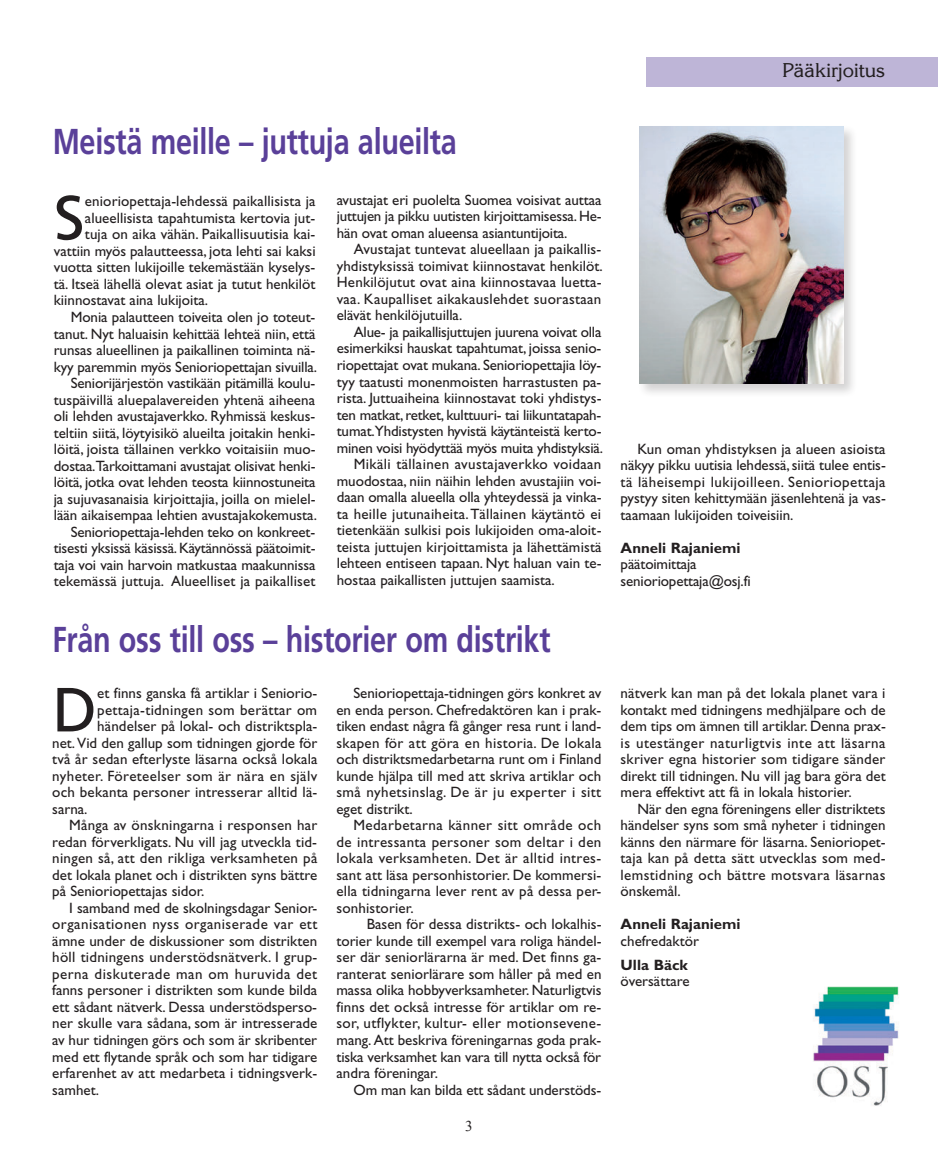
<style>
.page{position:relative;width:938px;height:1172px;background:#fff}
.page>*{position:absolute;margin:0;border:0;box-sizing:border-box;transform-origin:0 0}
.t1{font:62.25px "Frutiger LT Std";color:#231f20}
.t2{font:700 36px "Frutiger LT Std";letter-spacing:-.01em;color:#5a4099;scale:.8 1}
.t3{font:19.5px "Korinna Std";letter-spacing:-.01em;color:#231f20}
.t4{font:15px/16.5px "Gill Sans Std";color:#231f20;text-align:justify}
.t5{font:15px "Gill Sans Std";letter-spacing:.02em;color:#231f20}
.t6{font:15px "Gill Sans Std";letter-spacing:.025em;color:#231f20}
.t7{font:15px "Gill Sans Std";letter-spacing:.03em;color:#231f20}
.t8{font:700 15px "Gill Sans Std";color:#231f20}
.t9{font:15px "Times New Roman";color:#231f20}
</style>
<div class="page">
<img style="left:813px;top:986px;width:86px;height:120px">
<div style="left:646px;top:57px;width:292px;height:30px;background:#beb5d7"></div>
<div style="left:637px;top:124px;width:220px;height:274px;background:#231f20;opacity:.2"></div>
<img style="left:639px;top:126px;width:204px;height:258px">
<h2 class="t2" style="left:53px;top:120px;width:507px">Meistä meille – juttuja alueilta</h2>
<h1 class="t1" style="left:54px;top:181px;width:33px">S</h1>
<p class="t4" style="left:85px;top:193px;width:232px">enioriopettaja-lehdessä paikallisista ja</p>
<p class="t4" style="left:85px;top:210px;width:232px">alueellisista tapahtumista kertovia jut-</p>
<p class="t4" style="left:85px;top:226px;width:232px">tuja on aika vähän. Paikallisuutisia kai-</p>
<p class="t4" style="left:54px;top:243px;width:263px">vattiin myös palautteessa, jota lehti sai kaksi</p>
<p class="t4" style="left:54px;top:259px;width:263px">vuotta sitten lukijoille tekemästään kyselys-</p>
<p class="t4" style="left:54px;top:276px;width:263px">tä. Itseä lähellä olevat asiat ja tutut henkilöt</p>
<p class="t4" style="left:54px;top:292px;width:156px">kiinnostavat aina lukijoita.</p>
<p class="t4" style="left:71px;top:309px;width:246px">Monia palautteen toiveita olen jo toteut-</p>
<p class="t4" style="left:54px;top:325px;width:263px">tanut. Nyt haluaisin kehittää lehteä niin, että</p>
<p class="t4" style="left:54px;top:342px;width:263px">runsas alueellinen ja paikallinen toiminta nä-</p>
<p class="t4" style="left:54px;top:358px;width:265px">kyy paremmin myös Senioriopettajan sivuilla.</p>
<p class="t4" style="left:71px;top:375px;width:246px">Seniorijärjestön vastikään pitämillä koulu-</p>
<p class="t4" style="left:54px;top:391px;width:263px">tuspäivillä aluepalavereiden yhtenä aiheena</p>
<p class="t4" style="left:54px;top:408px;width:263px">oli lehden avustajaverkko. Ryhmissä keskus-</p>
<p class="t4" style="left:54px;top:424px;width:263px">teltiin siitä, löytyisikö alueilta joitakin henki-</p>
<p class="t4" style="left:54px;top:441px;width:263px">löitä, joista tällainen verkko voitaisiin muo-</p>
<p class="t4" style="left:54px;top:457px;width:263px">dostaa.Tarkoittamani avustajat olisivat henki-</p>
<p class="t4" style="left:54px;top:474px;width:263px">löitä, jotka ovat lehden teosta kiinnostuneita</p>
<p class="t4" style="left:54px;top:490px;width:263px">ja sujuvasanaisia kirjoittajia, joilla on mielel-</p>
<p class="t4" style="left:54px;top:507px;width:265px">lään aikaisempaa lehtien avustajakokemusta.</p>
<p class="t4" style="left:71px;top:523px;width:246px">Senioriopettaja-lehden teko on konkreet-</p>
<p class="t4" style="left:54px;top:540px;width:263px">tisesti yksissä käsissä. Käytännössä päätoimit-</p>
<p class="t4" style="left:54px;top:556px;width:263px">taja voi vain harvoin matkustaa maakunnissa</p>
<p class="t4" style="left:54px;top:573px;width:263px">tekemässä juttuja. Alueelliset ja paikalliset</p>
<p class="t4" style="left:337px;top:192px;width:266px">avustajat eri puolelta Suomea voisivat auttaa juttujen ja pikku uutisten kirjoittamisessa. He&shy;hän ovat oman alueensa asiantuntijoita.</p>
<p class="t4" style="left:337px;top:241px;width:267px;text-indent:17px">Avustajat tuntevat alueellaan ja paikallis&shy;yhdistyksissä toimivat kiinnostavat henkilöt.<br>Henkilöjutut ovat aina kiinnostavaa luetta&shy;vaa. Kaupalliset aikakauslehdet suorastaan elävät henkilöjutuilla.</p>
<p class="t4" style="left:354px;top:324px;width:249px">Alue- ja paikallisjuttujen juurena voivat olla</p>
<p class="t4" style="left:337px;top:340px;width:266px">esimerkiksi hauskat tapahtumat, joissa senio-</p>
<p class="t4" style="left:337px;top:357px;width:266px">riopettajat ovat mukana. Senioriopettajia löy-</p>
<p class="t4" style="left:337px;top:373px;width:266px">tyy taatusti monenmoisten harrastusten pa-</p>
<p class="t4" style="left:337px;top:390px;width:266px">rista. Juttuaiheina kiinnostavat toki yhdistys-</p>
<p class="t4" style="left:337px;top:406px;width:266px">ten matkat, retket, kulttuuri- tai liikuntatapah-</p>
<p class="t4" style="left:337px;top:423px;width:266px">tumat.Yhdistysten hyvistä käytänteistä kerto-</p>
<p class="t4" style="left:337px;top:439px;width:268px">minen voisi hyödyttää myös muita yhdistyksiä.</p>
<p class="t6" style="left:354px;top:455px;width:249px">Mikäli tällainen avustajaverkko voidaan</p>
<p class="t4" style="left:337px;top:472px;width:266px">muodostaa, niin näihin lehden avustajiin voi-</p>
<p class="t4" style="left:337px;top:489px;width:266px">daan omalla alueella olla yhteydessä ja vinka-</p>
<p class="t5" style="left:337px;top:505px;width:266px">ta heille jutunaiheita. Tällainen käytäntö ei</p>
<p class="t4" style="left:337px;top:522px;width:266px">tietenkään sulkisi pois lukijoiden oma-aloit-</p>
<p class="t4" style="left:337px;top:538px;width:266px">teista juttujen kirjoittamista ja lähettämistä</p>
<p class="t4" style="left:337px;top:555px;width:266px">lehteen entiseen tapaan. Nyt haluan vain te-</p>
<p class="t4" style="left:337px;top:571px;width:220px">hostaa paikallisten juttujen saamista.</p>
<h2 class="t2" style="left:52px;top:619px;width:624px">Från oss till oss – historier om distrikt</h2>
<h1 class="t1" style="left:52px;top:673px;width:46px">D</h1>
<p class="t4" style="left:97px;top:685px;width:222px">et finns ganska få artiklar i Seniorio-</p>
<p class="t5" style="left:97px;top:701px;width:221px">pettaja-tidningen som berättar om</p>
<p class="t4" style="left:97px;top:718px;width:222px">händelser på lokal- och distriktspla-</p>
<p class="t4" style="left:52px;top:735px;width:267px">net. Vid den gallup som tidningen gjorde för</p>
<p class="t4" style="left:52px;top:751px;width:267px">två år sedan efterlyste läsarna också lokala</p>
<p class="t6" style="left:52px;top:767px;width:267px">nyheter. Företeelser som är nära en själv</p>
<p class="t4" style="left:52px;top:784px;width:267px">och bekanta personer intresserar alltid lä-</p>
<p class="t4" style="left:52px;top:801px;width:37px">sarna.</p>
<p class="t4" style="left:69px;top:817px;width:250px">Många av önskningarna i responsen har</p>
<p class="t4" style="left:52px;top:834px;width:266px">redan förverkligats. Nu vill jag utveckla tid-</p>
<p class="t5" style="left:52px;top:850px;width:267px">ningen så, att den rikliga verksamheten på</p>
<p class="t4" style="left:52px;top:867px;width:267px">det lokala planet och i distrikten syns bättre</p>
<p class="t4" style="left:52px;top:883px;width:154px">på Senioriopettajas sidor.</p>
<p class="t4" style="left:69px;top:900px;width:250px">I samband med de skolningsdagar Senior-</p>
<p class="t7" style="left:52px;top:916px;width:267px">organisationen nyss organiserade var ett</p>
<p class="t4" style="left:52px;top:933px;width:266px">ämne under de diskussioner som distrikten</p>
<p class="t5" style="left:52px;top:949px;width:267px">höll tidningens understödsnätverk. I grup-</p>
<p class="t7" style="left:52px;top:965px;width:266px">perna diskuterade man om huruvida det</p>
<p class="t4" style="left:52px;top:982px;width:266px">fanns personer i distrikten som kunde bilda</p>
<p class="t4" style="left:52px;top:999px;width:266px">ett sådant nätverk. Dessa understödsperso-</p>
<p class="t4" style="left:52px;top:1015px;width:267px">ner skulle vara sådana, som är intresserade</p>
<p class="t4" style="left:52px;top:1032px;width:266px">av hur tidningen görs och som är skribenter</p>
<p class="t4" style="left:52px;top:1048px;width:267px">med ett flytande språk och som har tidigare</p>
<p class="t4" style="left:52px;top:1065px;width:267px">erfarenhet av att medarbeta i tidningsverk-</p>
<p class="t4" style="left:52px;top:1081px;width:48px">samhet.</p>
<p class="t4" style="left:336px;top:685px;width:267px;text-indent:17px">Senioriopettaja-tidningen görs konkret av en enda person. Chefredaktören kan i prak&shy;tiken endast några få gånger resa runt i land&shy;skapen för att göra en historia. De lokala och distriktsmedarbetarna runt om i Finland kunde hjälpa till med att skriva artiklar och små nyhetsinslag. De är ju experter i sitt eget distrikt.</p>
<p class="t4" style="left:336px;top:817px;width:267px;text-indent:17px">Medarbetarna känner sitt område och de intressanta personer som deltar i den lokala verksamheten. Det är alltid intres&shy;sant att läsa personhistorier. De kommersi&shy;ella tidningarna lever rent av på dessa per&shy;sonhistorier.</p>
<p class="t4" style="left:336px;top:916px;width:267px;text-indent:30px">Basen för dessa distrikts- och lokalhis&shy;torier kunde till exempel vara roliga händel&shy;ser där seniorlärarna är med. Det finns ga&shy;ranterat seniorlärare som håller på med en massa olika hobbyverksamheter. Naturligtvis finns det också intresse för artiklar om re&shy;sor, utflykter, kultur- eller motionsevene&shy;mang. Att beskriva föreningarnas goda prak&shy;tiska verksamhet kan vara till nytta också för andra föreningar.</p>
<p class="t4" style="left:353px;top:1081px;width:249px">Om man kan bilda ett sådant understöds-</p>
<p class="t9" style="left:465px;top:1116px;width:9px">3</p>
<h3 class="t3" style="left:782px;top:58px;width:104px">Pääkirjoitus</h3>
<p class="t4" style="left:621px;top:440px;width:267px;text-indent:17px">Kun oman yhdistyksen ja alueen asioista näkyy pikku uutisia lehdessä, siitä tulee entis&shy;tä läheisempi lukijoilleen. Senioriopettaja pystyy siten kehittymään jäsenlehtenä ja vas&shy;taamaan lukijoiden toiveisiin.</p>
<p class="t8" style="left:621px;top:539px;width:121px">Anneli Rajaniemi</p>
<p class="t4" style="left:621px;top:556px;width:131px">päätoimittaja senioriopettaja@osj.fi</p>
<p class="t4" style="left:621px;top:685px;width:267px">nätverk kan man på det lokala planet vara i kontakt med tidningens medhjälpare och de dem tips om ämnen till artiklar. Denna prax&shy;is utestänger naturligtvis inte att läsarna skriver egna historier som tidigare sänder direkt till tidningen. Nu vill jag bara göra det mera effektivt att få in lokala historier.</p>
<p class="t4" style="left:621px;top:801px;width:267px;text-indent:17px">När den egna föreningens eller distriktets händelser syns som små nyheter i tidningen känns den närmare för läsarna. Senioriopet&shy;taja kan på detta sätt utvecklas som med&shy;lemstidning och bättre motsvara läsarnas önskemål.</p>
<p class="t8" style="left:621px;top:915px;width:121px">Anneli Rajaniemi</p>
<p class="t4" style="left:621px;top:933px;width:80px">chefredaktör</p>
<p class="t8" style="left:621px;top:956px;width:69px">Ulla Bäck</p>
<p class="t4" style="left:621px;top:973px;width:70px">översättare</p>
</div>
